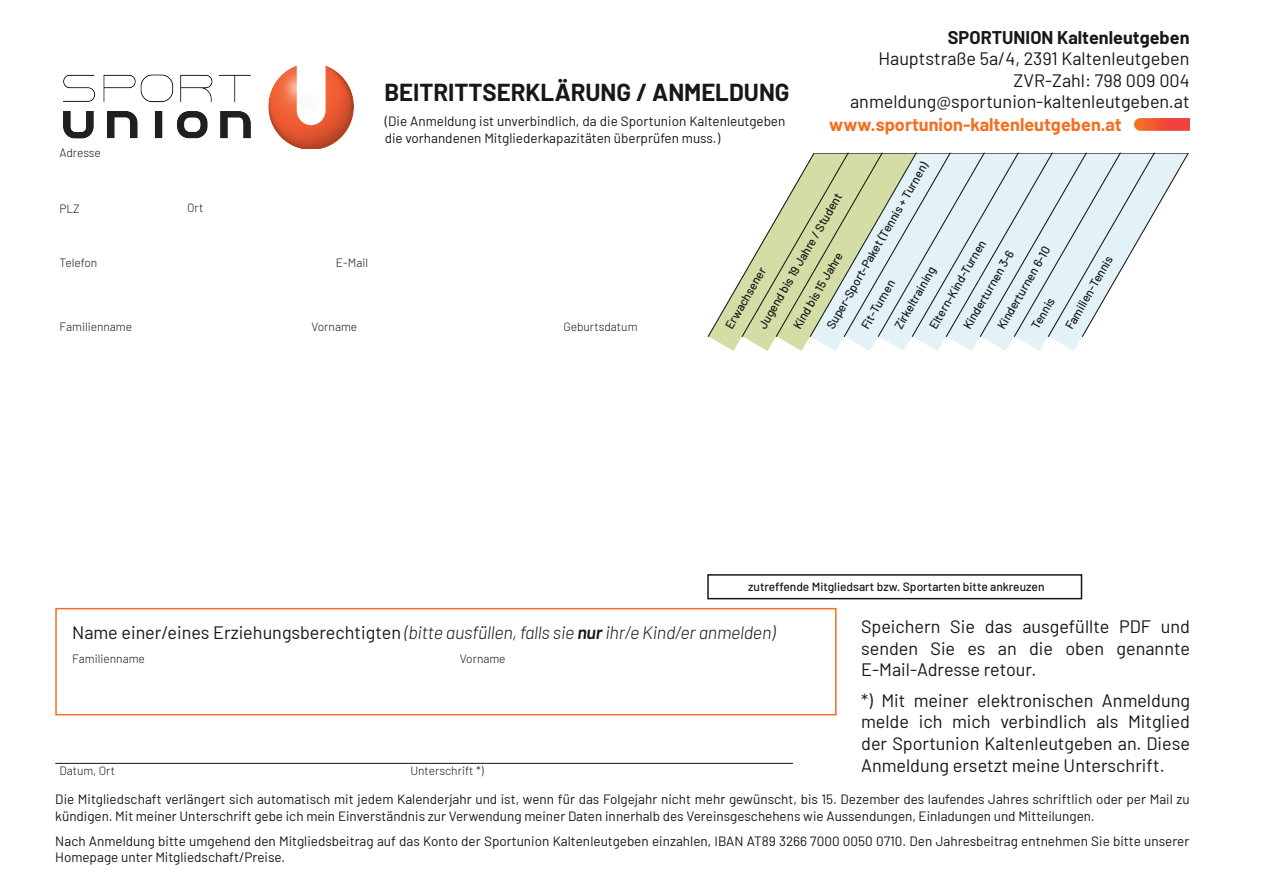
<style>
.page{position:relative;width:1263px;height:893px;background:#fff}
.page>*{position:absolute;margin:0;border:0;box-sizing:border-box;transform-origin:0 0}
.t1{font:700 24px "Barlow";color:#171715}
.t2{font:18px/21.6px "Barlow";color:#171715;text-align:justify}
.t3{font:italic 300 18px "Barlow";letter-spacing:-.015em;color:#171715}
.t4{font:700 18px "Barlow";color:#f36f21}
.t5{font:700 18px "Barlow";color:#171715}
.t6{font:13.5px/16.2px "Barlow";color:#171715}
.t7{font:500 12px "Barlow";color:#171715}
.t8{font:300 12px "Barlow";letter-spacing:-.005em;color:#171715}
.s1{font-weight:400;font-style:normal}
.s2{font-weight:600}
</style>
<div class="page">
<div style="left:55px;top:608px;width:782px;height:107px;border:2px solid #f36f21"></div>
<img style="left:64px;top:65px;width:289px;height:84px">
<svg style="left:1140px;top:118px;width:50px;height:13px"></svg>
<hr style="left:55px;top:763px;width:738px;height:1px;background:#171715">
<div style="left:707px;top:574px;width:375px;height:25px;border:1px solid #171715"></div>
<svg style="left:707px;top:152px;width:482px;height:199px"></svg>
<p class="t8" style="left:60px;top:145px;width:43px">Adresse</p>
<h1 class="t1" style="left:384px;top:77px;width:407px">BEITRITTSERKLÄRUNG / ANMELDUNG</h1>
<p class="t6" style="left:385px;top:113px;width:402px">(Die Anmeldung ist unverbindlich, da die Sportunion Kaltenleutgeben die vorhandenen Mitgliederkapazitäten überprüfen muss.)</p>
<h2 class="t5" style="left:948px;top:26px;width:243px">SPORTUNION Kaltenleutgeben</h2>
<h2 class="t2" style="left:850px;top:47px;width:341px;text-align:right">Hauptstraße 5a/4, 2391 Kaltenleutgeben<br>ZVR-Zahl: 798 009 004 anmeldung@sportunion-kaltenleutgeben.at</h2>
<h2 class="t4" style="left:829px;top:113px;width:294px">www.sportunion-kaltenleutgeben.at</h2>
<p class="t8" style="left:60px;top:201px;width:22px">PLZ</p>
<p class="t8" style="left:187px;top:200px;width:18px">Ort</p>
<p class="t8" style="left:60px;top:255px;width:39px">Telefon</p>
<p class="t8" style="left:336px;top:255px;width:34px">E-Mail</p>
<p class="t8" style="left:60px;top:319px;width:74px">Familienname</p>
<p class="t8" style="left:311px;top:319px;width:47px">Vorname</p>
<p class="t8" style="left:563px;top:319px;width:76px">Geburtsdatum</p>
<p class="t7" style="left:823px;top:324px;width:192px;rotate:-60deg">Super-Sport-Paket (Tennis + Turnen)</p>
<p class="t7" style="left:755px;top:324px;width:156px;rotate:-60deg">Jugend bis 19 Jahre / Student</p>
<p class="t7" style="left:926px;top:324px;width:102px;rotate:-60deg">Eltern-Kind-Turnen</p>
<p class="t7" style="left:994px;top:324px;width:95px;rotate:-60deg">Kinderturnen 6-10</p>
<p class="t7" style="left:960px;top:324px;width:91px;rotate:-60deg">Kinderturnen 3-6</p>
<p class="t7" style="left:790px;top:324px;width:88px;rotate:-60deg">Kind bis 15 Jahre</p>
<p class="t7" style="left:891px;top:324px;width:71px;rotate:-60deg">Zirkeltraining</p>
<p class="t7" style="left:722px;top:324px;width:71px;rotate:-60deg">Erwachsener</p>
<p class="t7" style="left:858px;top:324px;width:57px;rotate:-60deg">Fit-Turnen</p>
<p class="t7" style="left:1028px;top:324px;width:36px;rotate:-60deg">Tennis</p>
<p class="t7" style="left:1062px;top:324px;width:84px;rotate:-60deg">Familien-Tennis</p>
<p class="t7" style="left:748px;top:579px;width:298px">zutreffende Mitgliedsart bzw. Sportarten bitte ankreuzen</p>
<h2 class="t2" style="left:861px;top:615px;width:330px">Speichern Sie das ausgefüllte PDF und senden Sie es an die oben genannte E-Mail-Adresse retour.</h2>
<h2 class="t2" style="left:861px;top:689px;width:330px">*) Mit meiner elektronischen Anmeldung melde ich mich verbindlich als Mitglied der Sportunion Kaltenleutgeben an. Diese Anmeldung ersetzt meine Unterschrift.</h2>
<h2 class="t3" style="left:72px;top:621px;width:705px"><span class="s1">Name einer/eines Erziehungsberechtigten</span> (bitte ausfüllen, falls sie <span class="s2">nur</span> ihr/e Kind/er anmelden)</h2>
<p class="t8" style="left:460px;top:651px;width:47px">Vorname</p>
<p class="t8" style="left:72px;top:651px;width:74px">Familienname</p>
<p class="t8" style="left:60px;top:763px;width:57px">Datum, Ort</p>
<p class="t8" style="left:410px;top:763px;width:75px">Unterschrift *)</p>
<p class="t6" style="left:55px;top:791px;width:1136px">Die Mitgliedschaft verlängert sich automatisch mit jedem Kalenderjahr und ist, wenn für das Folgejahr nicht mehr gewünscht, bis 15. Dezember des laufendes Jahres schriftlich oder per Mail zu kündigen. Mit meiner Unterschrift gebe ich mein Einverständnis zur Verwendung meiner Daten innerhalb des Vereinsgeschehens wie Aussendungen, Einladungen und Mitteilungen.</p>
<p class="t6" style="left:55px;top:832px;width:1135px">Nach Anmeldung bitte umgehend den Mitgliedsbeitrag auf das Konto der Sportunion Kaltenleutgeben einzahlen, IBAN AT89 3266 7000 0050 0710. Den Jahresbeitrag entnehmen Sie bitte unserer<br>Homepage unter Mitgliedschaft/Preise.</p>
</div>
